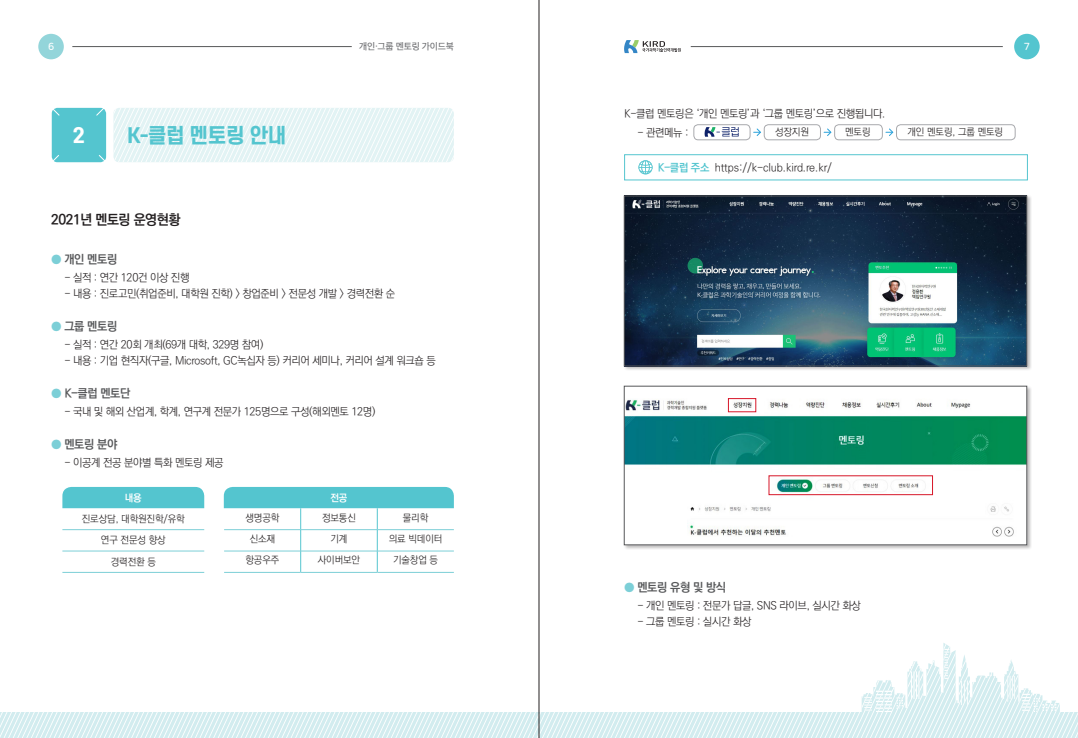
<style>
.page{position:relative;width:1078px;height:738px;background:#fff}
.page>*{position:absolute;margin:0;border:0;box-sizing:border-box;transform-origin:0 0}
.t1{font:800 20px "S Core Dream 7";letter-spacing:-.03em;color:#54c5cf}
.t2{font:800 20px "S Core Dream 7";color:#fff}
.t3{font:14px "Ko Pub Dotum PB";letter-spacing:-.03em;color:#231f20}
.t4{font:12px "Ko Pub Dotum PB";letter-spacing:-.03em;color:#57585a}
.t5{font:11px "Ko Pub Dotum PL";letter-spacing:-.03em;color:#231f20}
.t6{font:11px "Ko Pub Dotum PL";letter-spacing:-.01em;color:#231f20}
.t7{font:10px "Ko Pub Dotum PL";letter-spacing:-.01em;color:#231f20}
.t8{font:10px "Ko Pub Dotum PB";color:#fff}
.t9{font:10px "Nanum Square Round OTFB";color:#fff}
.t10{font:9px "SD Gothic Neoa e Md";letter-spacing:-.02em;color:#6c6d70}
.s1{font-family:"Ko Pub Dotum PB";color:#54c5cf}
.s2{color:#7ccfd7}
</style>
<div class="page">
<svg style="left:0;top:642px;width:1077px;height:95px"></svg>
<div style="left:62px;top:486px;width:142px;height:22px;background:#54c5cf"></div>
<hr style="left:62px;top:529px;width:142px;height:1px;background:#7ccfd7">
<hr style="left:62px;top:550px;width:142px;height:1px;background:#7ccfd7">
<hr style="left:62px;top:571px;width:142px;height:1px;background:#7ccfd7">
<hr style="left:224px;top:571px;width:76px;height:1px;background:#7ccfd7">
<hr style="left:300px;top:571px;width:77px;height:1px;background:#7ccfd7">
<svg style="left:224px;top:486px;width:230px;height:85px"></svg>
<hr style="left:377px;top:550px;width:77px;height:1px;background:#7ccfd7">
<hr style="left:377px;top:571px;width:77px;height:1px;background:#7ccfd7">
<svg style="left:638px;top:160px;width:14px;height:14px"></svg>
<div style="left:624px;top:154px;width:403px;height:26px;border:1px solid #54c5cf"></div>
<div style="left:52px;top:108px;width:54px;height:54px;background:#54c5cf;border-radius:6px"></div>
<svg style="left:51px;top:107px;width:10px;height:10px"></svg>
<svg style="left:51px;top:154px;width:9px;height:9px"></svg>
<svg style="left:95px;top:107px;width:359px;height:56px"></svg>
<div style="left:622px;top:384px;width:409px;height:165px;background:#231f20;opacity:.3"></div>
<div style="left:624px;top:386px;width:402px;height:158px;background:#fff"></div>
<img style="left:626px;top:398px;width:398px;height:138px">
<div style="left:624px;top:386px;width:402px;height:158px;border:1px solid #57585a"></div>
<div style="left:727px;top:398px;width:29px;height:14px;border:1px solid #d71729"></div>
<div style="left:768px;top:475px;width:164px;height:20px;border:1px solid #d71729"></div>
<div style="left:763px;top:124px;width:57px;height:16px;border:1px solid #a8a9ad;border-radius:4px"></div>
<svg style="left:704px;top:127px;width:34px;height:10px"></svg>
<div style="left:693px;top:124px;width:57px;height:16px;border:1px solid #a8a9ad;border-radius:4px"></div>
<div style="left:834px;top:124px;width:48px;height:16px;border:1px solid #a8a9ad;border-radius:4px"></div>
<div style="left:896px;top:124px;width:119px;height:16px;border:1px solid #a8a9ad;border-radius:4px"></div>
<svg style="left:753px;top:128px;width:8px;height:8px"></svg>
<svg style="left:823px;top:128px;width:9px;height:8px"></svg>
<svg style="left:885px;top:128px;width:8px;height:8px"></svg>
<div style="left:622px;top:194px;width:409px;height:177px;background:#231f20;opacity:.3"></div>
<img style="left:626px;top:198px;width:398px;height:166px">
<div style="left:624px;top:196px;width:402px;height:170px;border:1px solid #57585a"></div>
<hr style="left:72px;top:46px;width:279px;height:1px;background:#57585a">
<hr style="left:690px;top:46px;width:312px;height:1px;background:#57585a">
<div style="left:38px;top:34px;width:26px;height:25px;background:#93d5da;border-radius:50%"></div>
<svg style="left:624px;top:40px;width:56px;height:13px"></svg>
<div style="left:1013px;top:34px;width:26px;height:25px;background:#54c5cf;border-radius:50%"></div>
<hr style="left:538px;top:0;width:1px;height:737px;background:#231f20">
<p class="t9" style="left:48px;top:41px;width:8px">6</p>
<p class="t10" style="left:359px;top:42px;width:96px">개인·그룹 멘토링 가이드북</p>
<p class="t9" style="left:1023px;top:41px;width:8px">7</p>
<p class="t5" style="left:624px;top:108px;width:263px">K-클럽 멘토링은 ‘개인 멘토링’과 ‘그룹 멘토링’으로 진행됩니다.</p>
<p class="t5" style="left:637px;top:127px;width:53px">- 관련메뉴 :</p>
<p class="t6" style="left:657px;top:162px;width:176px"><span class="s1">K-클럽 주소</span> https://k-club.kird.re.kr/</p>
<h1 class="t2" style="left:73px;top:121px;width:14px">2</h1>
<h1 class="t1" style="left:128px;top:121px;width:160px">K-클럽 멘토링 안내</h1>
<p class="t7" style="left:774px;top:127px;width:35px">성장지원</p>
<p class="t7" style="left:845px;top:127px;width:27px">멘토링</p>
<p class="t7" style="left:907px;top:127px;width:97px">개인 멘토링, 그룹 멘토링</p>
<p class="t3" style="left:51px;top:212px;width:131px">2021년 멘토링 운영현황</p>
<p class="t4" style="left:51px;top:253px;width:68px"><span class="s2">●</span> 개인 멘토링</p>
<p class="t5" style="left:64px;top:272px;width:126px">- 실적 : 연간 120건 이상 진행</p>
<p class="t5" style="left:64px;top:288px;width:332px">- 내용 : 진로고민(취업준비, 대학원 진학) &gt; 창업준비 &gt; 전문성 개발 &gt; 경력전환 순</p>
<p class="t4" style="left:51px;top:320px;width:68px"><span class="s2">●</span> 그룹 멘토링</p>
<p class="t5" style="left:64px;top:339px;width:200px">- 실적 : 연간 20회 개최(69개 대학, 329명 참여)</p>
<p class="t5" style="left:64px;top:355px;width:373px">- 내용 : 기업 현직자(구글, Microsoft, GC녹십자 등) 커리어 세미나, 커리어 설계 워크숍 등</p>
<p class="t4" style="left:51px;top:387px;width:81px"><span class="s2">●</span> K-클럽 멘토단</p>
<p class="t5" style="left:64px;top:406px;width:312px">- 국내 및 해외 산업계, 학계, 연구계 전문가 125명으로 구성(해외멘토 12명)</p>
<p class="t4" style="left:51px;top:437px;width:68px"><span class="s2">●</span> 멘토링 분야</p>
<p class="t5" style="left:64px;top:456px;width:161px">- 이공계 전공 분야별 특화 멘토링 제공</p>
<p class="t8" style="left:125px;top:492px;width:18px">내용</p>
<p class="t8" style="left:330px;top:492px;width:18px">전공</p>
<p class="t7" style="left:82px;top:513px;width:104px">진로상담, 대학원진학/유학</p>
<p class="t7" style="left:245px;top:512px;width:35px">생명공학</p>
<p class="t7" style="left:322px;top:512px;width:35px">정보통신</p>
<p class="t7" style="left:403px;top:512px;width:27px">물리학</p>
<p class="t7" style="left:101px;top:535px;width:66px">연구 전문성 향상</p>
<p class="t7" style="left:249px;top:533px;width:27px">신소재</p>
<p class="t7" style="left:330px;top:533px;width:18px">기계</p>
<p class="t7" style="left:389px;top:533px;width:55px">의료 빅데이터</p>
<p class="t7" style="left:111px;top:556px;width:47px">경력전환 등</p>
<p class="t7" style="left:245px;top:555px;width:35px">항공우주</p>
<p class="t7" style="left:318px;top:555px;width:44px">사이버보안</p>
<p class="t7" style="left:393px;top:555px;width:47px">기술창업 등</p>
<p class="t4" style="left:624px;top:580px;width:104px"><span class="s2">●</span> 멘토링 유형 및 방식</p>
<p class="t5" style="left:637px;top:599px;width:225px">- 개인 멘토링 : 전문가 답글, SNS 라이브, 실시간 화상</p>
<p class="t5" style="left:637px;top:615px;width:116px">- 그룹 멘토링 : 실시간 화상</p>
</div>
